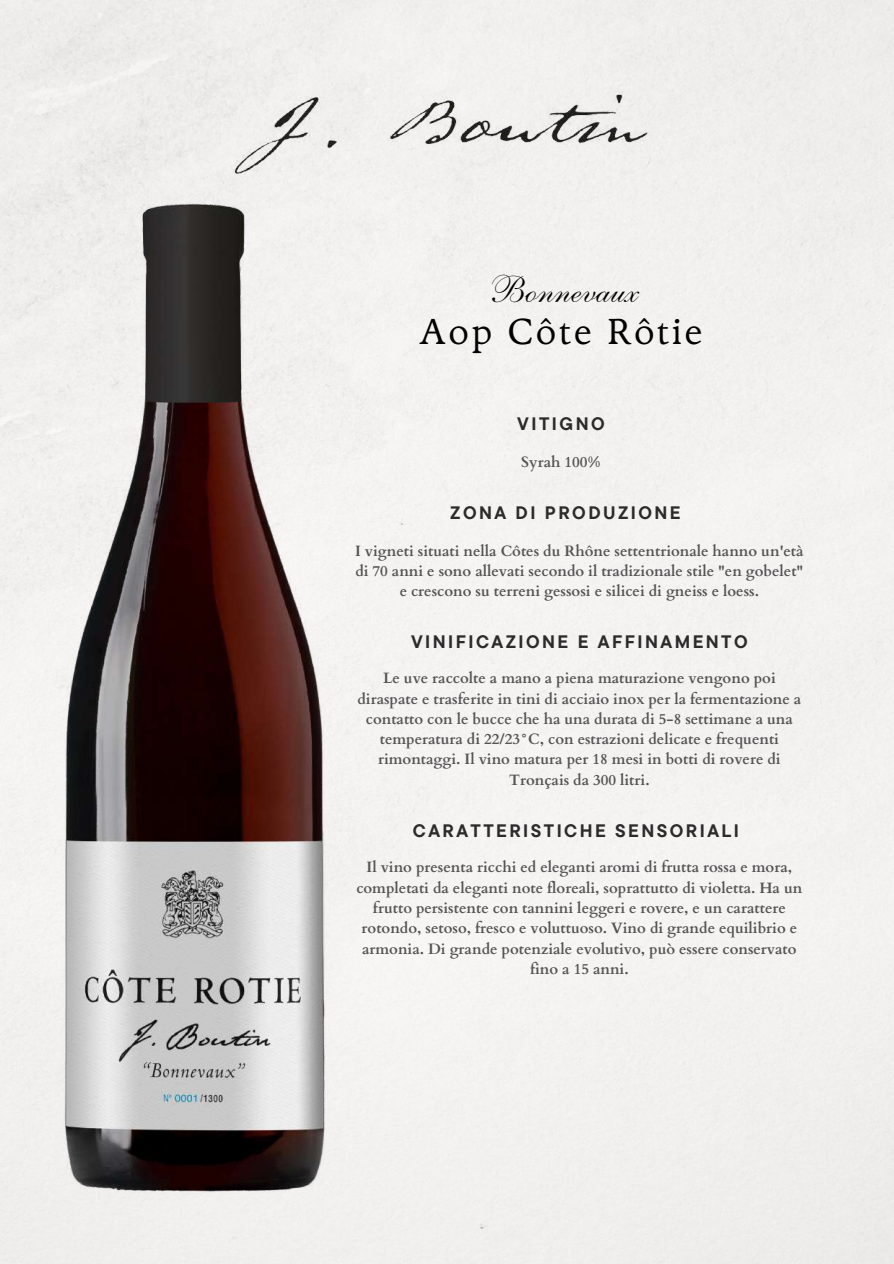
<style>
.page{position:relative;width:894px;height:1264px;background:#fff}
.page>*{position:absolute;margin:0;border:0;box-sizing:border-box;transform-origin:0 0}
.t1{font:37.5px "Anastasia Script";color:#000}
.t2{font:36px "TY Serif";letter-spacing:.08em;color:#000}
.t3{font:700 18px "TT Commons Pro";letter-spacing:.135em;color:#2b2b2b}
.t4{font:700 15px/20.2px "Cardo";color:#545454;text-align:center}
</style>
<div class="page">
<img style="left:230px;top:89px;width:421px;height:86px">
<img style="left:56px;top:200px;width:276px;height:993px">
<h1 class="t1" style="left:483px;top:279px;width:149px">Bonnevaux</h1>
<h2 class="t2" style="left:419px;top:310px;width:284px">Aop Côte Rôtie</h2>
<p class="t3" style="left:517px;top:412px;width:89px">VITIGNO</p>
<p class="t4" style="left:521px;top:452px;width:81px">Syrah 100%</p>
<p class="t3" style="left:450px;top:500px;width:232px">ZONA DI PRODUZIONE</p>
<p class="t4" style="left:355px;top:540px;width:450px">I vigneti situati nella Côtes du Rhône settentrionale hanno un'età di 70 anni e sono allevati secondo il tradizionale stile "en gobelet" e crescono su terreni gessosi e silicei di gneiss e loess.</p>
<p class="t3" style="left:411px;top:630px;width:338px">VINIFICAZIONE E AFFINAMENTO</p>
<p class="t4" style="left:357px;top:668px;width:445px">Le uve raccolte a mano a piena maturazione vengono poi diraspate e trasferite in tini di acciaio inox per la fermentazione a contatto con le bucce che ha una durata di 5-8 settimane a una temperatura di 22/23°C, con estrazioni delicate e frequenti rimontaggi. Il vino matura per 18 mesi in botti di rovere di Tronçais da 300 litri.</p>
<p class="t3" style="left:412px;top:819px;width:327px">CARATTERISTICHE SENSORIALI</p>
<p class="t4" style="left:356px;top:857px;width:447px">Il vino presenta ricchi ed eleganti aromi di frutta rossa e mora, completati da eleganti note floreali, soprattutto di violetta. Ha un frutto persistente con tannini leggeri e rovere, e un carattere rotondo, setoso, fresco e voluttuoso. Vino di grande equilibrio e armonia. Di grande potenziale evolutivo, può essere conservato fino a 15 anni.</p>
</div>
